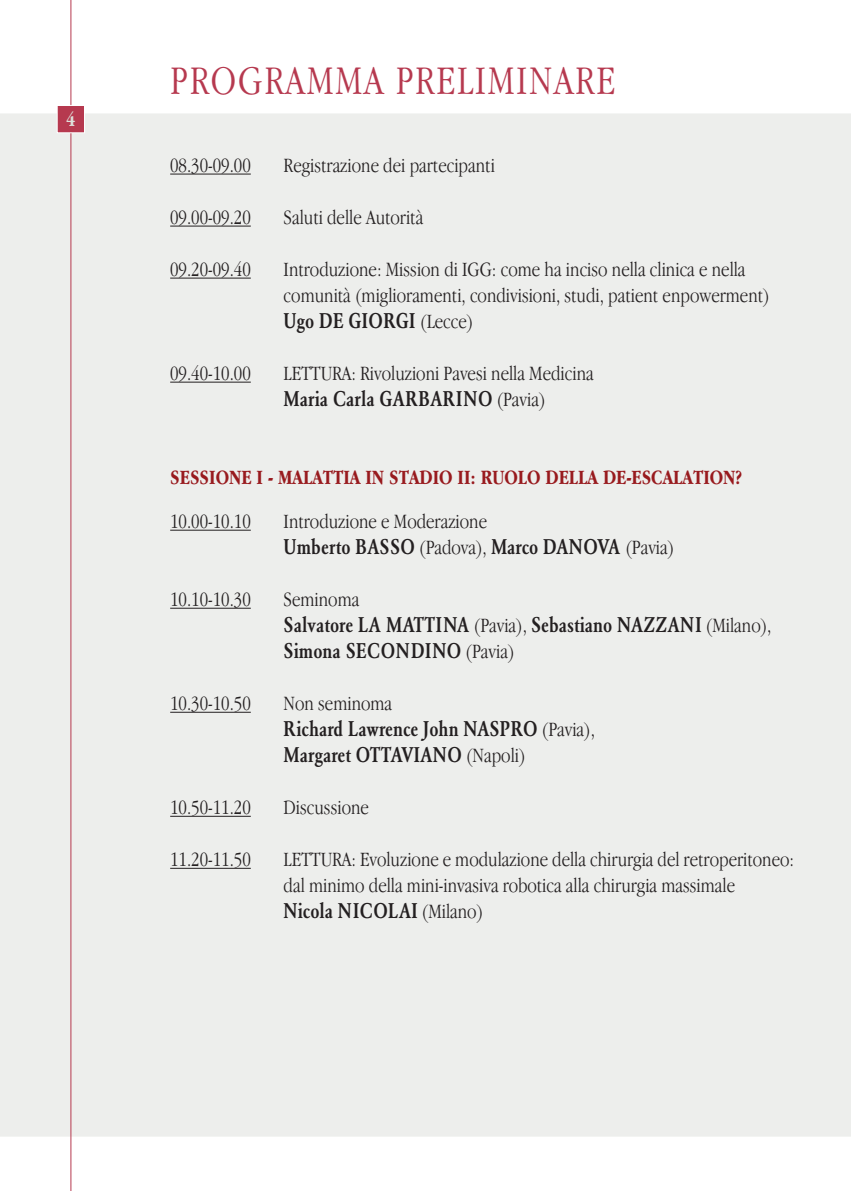
<style>
.page{position:relative;width:851px;height:1191px;background:#fff}
.page>*{position:absolute;margin:0;border:0;box-sizing:border-box;transform-origin:0 0}
.t1{font:300 condensed 42px "Garamond";letter-spacing:.045em;color:#b6394f}
.t2{font:300 condensed 21px/26px "Garamond";color:#231f20}
.t3{font:500 condensed 21px/26px "Garamond BE";color:#231f20}
.t4{font:700 condensed 21px "Garamond";color:#981a1e}
.t5{font:500 condensed 21px "Garamond BE";letter-spacing:.02em;color:#231f20}
.t6{font:700 condensed 20px "Garamond";color:#dee0db}
.s1{font-family:"Garamond";font-weight:300}
</style>
<div class="page">
<hr style="left:170px;top:174px;width:81px;height:1px;background:#231f20">
<hr style="left:170px;top:226px;width:81px;height:1px;background:#231f20">
<hr style="left:170px;top:278px;width:81px;height:1px;background:#231f20">
<hr style="left:170px;top:382px;width:81px;height:1px;background:#231f20">
<hr style="left:170px;top:530px;width:81px;height:1px;background:#231f20">
<hr style="left:170px;top:608px;width:81px;height:1px;background:#231f20">
<hr style="left:170px;top:712px;width:81px;height:1px;background:#231f20">
<hr style="left:170px;top:816px;width:81px;height:1px;background:#231f20">
<hr style="left:170px;top:868px;width:81px;height:1px;background:#231f20">
<hr style="left:70px;top:0;width:1px;height:1191px;background:#b6394f">
<div style="left:58px;top:106px;width:26px;height:26px;background:#b6394f"></div>
<div style="left:57px;top:105px;width:28px;height:28px;border:1px solid #fff"></div>
<p class="t6" style="left:66px;top:112px;width:11px">4</p>
<h1 class="t1" style="left:170px;top:64px;width:446px">PROGRAMMA PRELIMINARE</h1>
<p class="t2" style="left:170px;top:154px;width:82px">08.30-09.00</p>
<p class="t2" style="left:283px;top:154px;width:213px">Registrazione dei partecipanti</p>
<p class="t2" style="left:170px;top:206px;width:82px">09.00-09.20</p>
<p class="t2" style="left:283px;top:206px;width:141px">Saluti delle Autorità</p>
<p class="t2" style="left:170px;top:258px;width:82px">09.20-09.40</p>
<p class="t2" style="left:283px;top:258px;width:487px">Introduzione: Mission di IGG: come ha inciso nella clinica e nella comunità (miglioramenti, condivisioni, studi, patient enpowerment)</p>
<p class="t5" style="left:283px;top:311px;width:191px">Ugo DE GIORGI <span class="s1">(Lecce)</span></p>
<p class="t2" style="left:170px;top:362px;width:82px">09.40-10.00</p>
<p class="t2" style="left:283px;top:362px;width:311px">LETTURA: Rivoluzioni Pavesi nella Medicina</p>
<p class="t3" style="left:283px;top:387px;width:263px">Maria Carla GARBARINO <span class="s1">(Pavia)</span></p>
<p class="t4" style="left:170px;top:469px;width:573px">SESSIONE I - MALATTIA IN STADIO II: RUOLO DELLA DE-ESCALATION?</p>
<p class="t2" style="left:170px;top:510px;width:82px">10.00-10.10</p>
<p class="t2" style="left:283px;top:510px;width:205px">Introduzione e Moderazione</p>
<p class="t3" style="left:283px;top:535px;width:392px">Umberto BASSO <span class="s1">(Padova),</span> Marco DANOVA <span class="s1">(Pavia)</span></p>
<p class="t2" style="left:170px;top:588px;width:82px">10.10-10.30</p>
<p class="t2" style="left:283px;top:588px;width:77px">Seminoma</p>
<p class="t3" style="left:283px;top:613px;width:489px">Salvatore LA MATTINA <span class="s1">(Pavia),</span> Sebastiano NAZZANI <span class="s1">(Milano),<br></span>Simona SECONDINO <span class="s1">(Pavia)</span></p>
<p class="t2" style="left:170px;top:692px;width:82px">10.30-10.50</p>
<p class="t2" style="left:283px;top:692px;width:110px">Non seminoma</p>
<p class="t3" style="left:283px;top:717px;width:313px">Richard Lawrence John NASPRO <span class="s1">(Pavia),<br></span>Margaret OTTAVIANO <span class="s1">(Napoli)</span></p>
<p class="t2" style="left:170px;top:796px;width:82px">10.50-11.20</p>
<p class="t2" style="left:283px;top:796px;width:87px">Discussione</p>
<p class="t2" style="left:170px;top:848px;width:82px">11.20-11.50</p>
<p class="t2" style="left:283px;top:848px;width:512px">LETTURA: Evoluzione e modulazione della chirurgia del retroperitoneo: dal minimo della mini-invasiva robotica alla chirurgia massimale</p>
<p class="t3" style="left:283px;top:899px;width:201px">Nicola NICOLAI <span class="s1">(Milano)</span></p>
</div>
